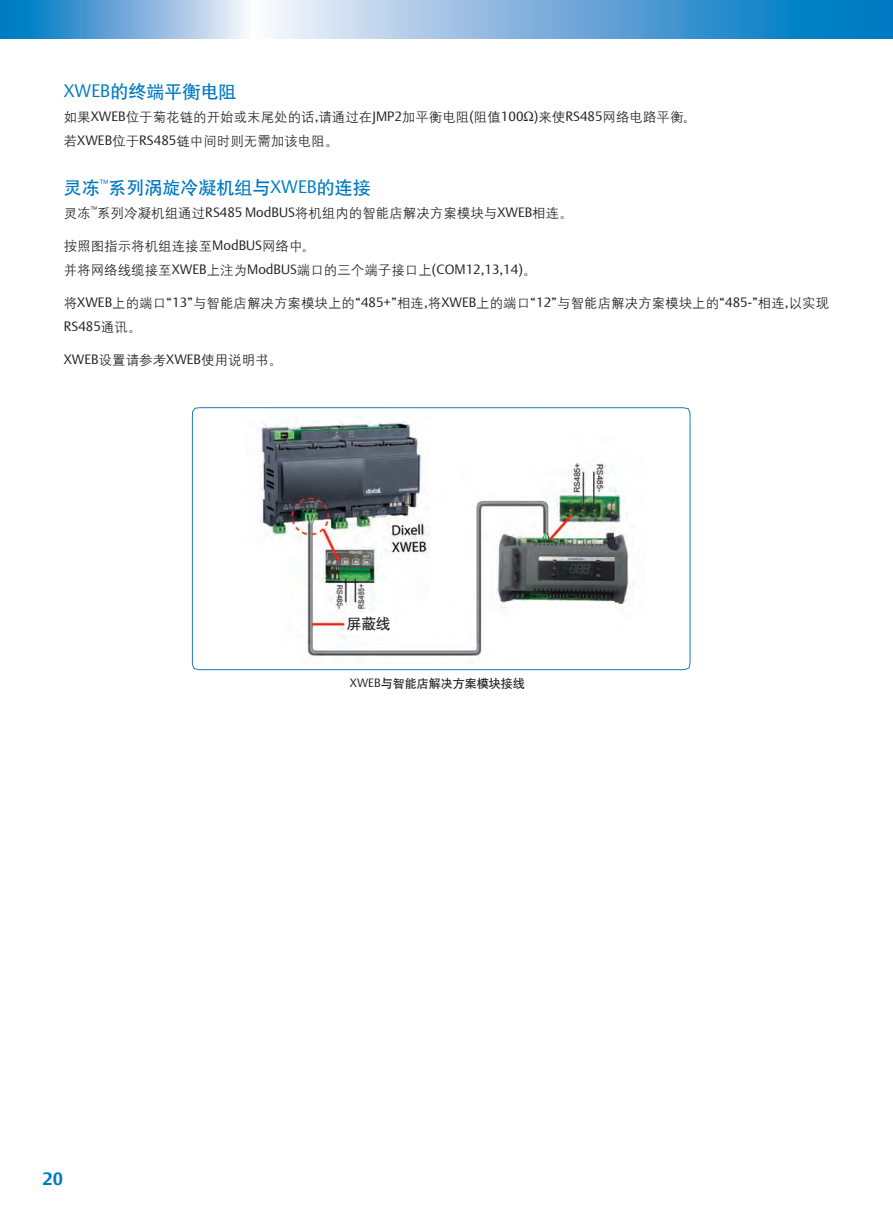
<style>
.page{position:relative;width:893px;height:1212px;background:#fff}
.page>*{position:absolute;margin:0;border:0;box-sizing:border-box;transform-origin:0 0}
.t1{font:18px "H Yb 1 gj";color:#0079c2}
.t2{font:700 18px "DTL Argo T";color:#0079c2}
.t3{font:14.55px "H Yb 1 gj";color:#231f20}
.t4{font:13.5px/24px "H Yg 2 gj";color:#231f20}
.t5{font:13.5px "DTL Argo T Light";color:#231f20}
.t6{font:12px "H Yb 1 gj";color:#231f20}
.s1{font-family:"DTL Argo T Light"}
.s2{font-family:"H Yg 2 gj"}
</style>
<div class="page">
<svg style="left:0;top:0;width:893px;height:38px;background:#70addb"></svg>
<svg style="left:192px;top:407px;width:499px;height:263px"></svg>
<h1 class="t1" style="left:64px;top:82px;width:174px"><span class="s1">XWEB</span>的终端平衡电阻</h1>
<p class="t4" style="left:64px;top:105px;width:633px">如果<span class="s1">XWEB</span>位于菊花链的开始或末尾处的话<span class="s1">,</span>请通过在<span class="s1">JMP2</span>加平衡电阻<span class="s1">(</span>阻值<span class="s1">100Ω)</span>来使<span class="s1">RS485</span>网络电路平衡。若<span class="s1">XWEB</span>位于<span class="s1">RS485</span>链中间时则无需加该电阻。</p>
<h1 class="t1" style="left:64px;top:178px;width:309px">灵冻<sup>™</sup>系列涡旋冷凝机组与<span class="s1">XWEB</span>的连接</h1>
<p class="t4" style="left:64px;top:201px;width:510px">灵冻<sup>™</sup>系列冷凝机组通过<span class="s1">RS485 ModBUS</span>将机组内的智能店解决方案模块与<span class="s1">XWEB</span>相连。</p>
<p class="t4" style="left:64px;top:234px;width:252px">按照图指示将机组连接至<span class="s1">ModBUS</span>网络中。</p>
<p class="t5" style="left:64px;top:261px;width:474px"><span class="s2">并将网络线缆接至</span>XWEB<span class="s2">上注为</span>ModBUS<span class="s2">端口的三个端子接口上</span>(COM12,13,14)<span class="s2">。</span></p>
<p class="t4" style="left:64px;top:291px;width:767px">将<span class="s1">XWEB</span>上的端口<span class="s1">“13”</span>与智能店解决方案模块上的<span class="s1">“485+”</span>相连<span class="s1">,</span>将<span class="s1">XWEB</span>上的端口<span class="s1">“12”</span>与智能店解决方案模块上的<span class="s1">“485-”</span>相连<span class="s1">,</span>以实现</p>
<p class="t5" style="left:64px;top:318px;width:79px">RS485<span class="s2">通讯。</span></p>
<p class="t4" style="left:64px;top:348px;width:220px"><span class="s1">XWEB</span>设置请参考<span class="s1">XWEB</span>使用说明书。</p>
<p class="t3" style="left:347px;top:617px;width:45px">屏蔽线</p>
<h1 class="t2" style="left:43px;top:1168px;width:22px">20</h1>
<p class="t6" style="left:350px;top:678px;width:177px"><span class="s1">XWEB</span>与智能店解决方案模块接线</p>
</div>
